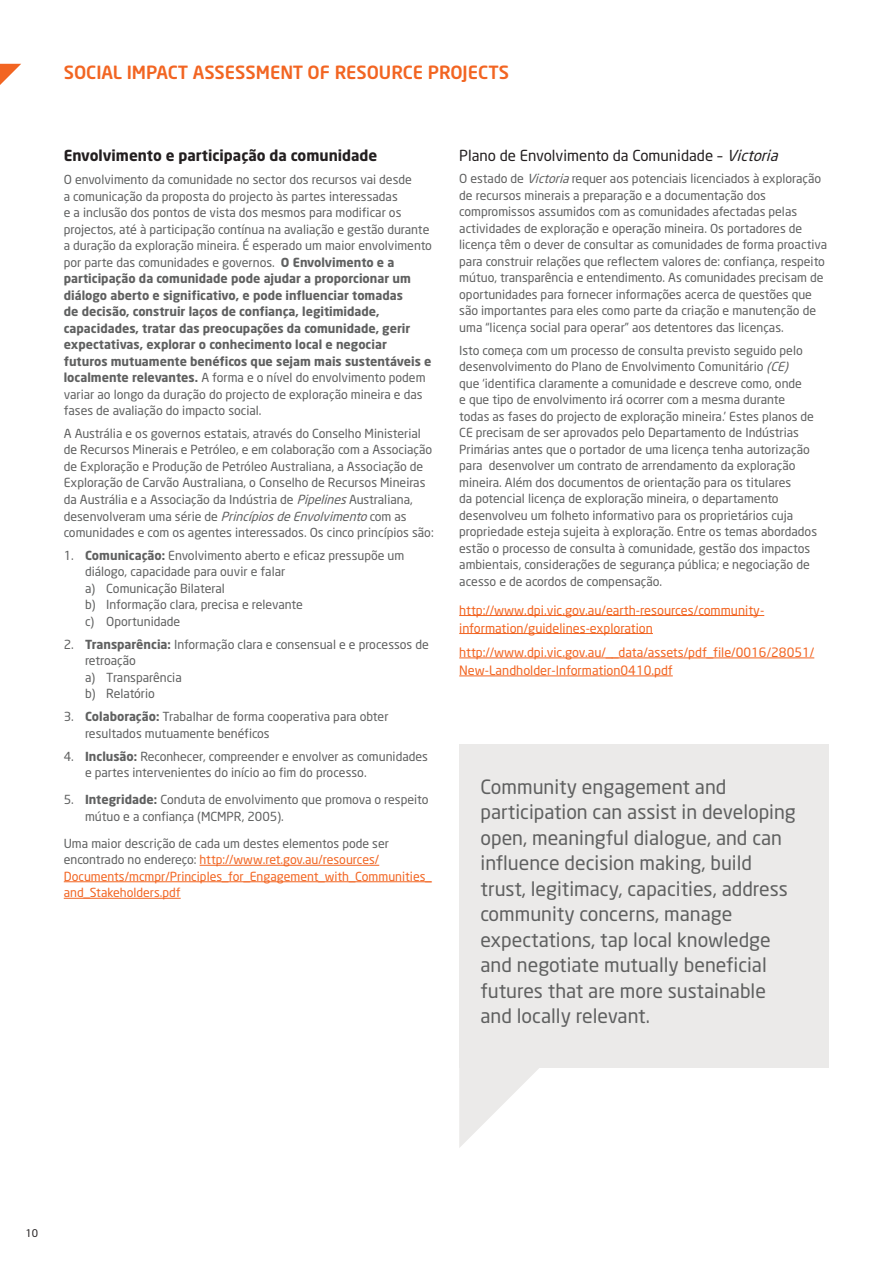
<style>
.page{position:relative;width:893px;height:1263px;background:#fff}
.page>*{position:absolute;margin:0;border:0;box-sizing:border-box;transform-origin:0 0}
.t1{font:19.5px/25.5px "Neo Sans";color:#5f6060}
.t2{font:500 18px "Neo Sans";color:#f26522}
.t3{font:15px "Neo Sans";color:#231f20}
.t4{font:700 15px "Neo Sans";color:#231f20}
.t5{font:12.75px/18px "Neo Sans";color:#f26522}
.t6{font:12.3px/16.5px "Neo Sans";color:#5f6060}
.t7{font:12.3px/16.5px "Neo Sans";color:#f26522}
.t8{font:10.5px "Neo Sans";color:#231f20}
.s1{font-weight:700}
.s2{font-style:italic}
.s3{color:#5f6060}
</style>
<div class="page">
<svg style="left:0;top:64px;width:21px;height:21px"></svg>
<hr style="left:200px;top:865px;width:179px;height:1px;background:#f26522">
<hr style="left:64px;top:881px;width:368px;height:1px;background:#f26522">
<hr style="left:64px;top:898px;width:117px;height:1px;background:#f26522">
<hr style="left:459px;top:615px;width:305px;height:1px;background:#f26522">
<hr style="left:459px;top:633px;width:194px;height:1px;background:#f26522">
<hr style="left:459px;top:657px;width:355px;height:1px;background:#f26522">
<hr style="left:459px;top:675px;width:214px;height:1px;background:#f26522">
<svg style="left:459px;top:1067px;width:85px;height:81px"></svg>
<div style="left:459px;top:744px;width:370px;height:323px;background:#ebeae9"></div>
<h2 class="t2" style="left:64px;top:61px;width:447px">SOCIAL IMPACT ASSESSMENT OF RESOURCE PROJECTS</h2>
<p class="t4" style="left:64px;top:146px;width:315px">Envolvimento e participação da comunidade</p>
<p class="t6" style="left:64px;top:171px;width:370px">O envolvimento da comunidade no sector dos recursos vai desde<br>a comunicação da proposta do projecto às partes interessadas<br>e a inclusão dos pontos de vista dos mesmos para modificar os projectos, até à participação contínua na avaliação e gestão durante a duração da exploração mineira. É esperado um maior envolvimento por parte das comunidades e governos. <span class="s1">O Envolvimento e a participação da comunidade pode ajudar a proporcionar um diálogo aberto e significativo, e pode influenciar tomadas<br>de decisão, construir laços de confiança, legitimidade, capacidades, tratar das preocupações da comunidade, gerir expectativas, explorar o conhecimento local e negociar futuros mutuamente benéficos que sejam mais sustentáveis e localmente relevantes.</span> A forma e o nível do envolvimento podem variar ao longo da duração do projecto de exploração mineira e das fases de avaliação do impacto social.</p>
<p class="t6" style="left:64px;top:425px;width:371px">A Austrália e os governos estatais, através do Conselho Ministerial de Recursos Minerais e Petróleo, e em colaboração com a Associação de Exploração e Produção de Petróleo Australiana, a Associação de Exploração de Carvão Australiana, o Conselho de Recursos Mineiras da Austrália e a Associação da Indústria de <span class="s2">Pipelines</span>Australiana, desenvolveram uma série de <span class="s2">PrincípiosdeEnvolvimento</span>com as comunidades e com os agentes interessados. Os cinco princípios são:</p>
<p class="t6" style="left:85px;top:547px;width:321px;text-indent:-21px">1. <span class="s1">Comunicação:</span> Envolvimento aberto e eficaz pressupõe um diálogo, capacidade para ouvir e falar<br>a) Comunicação Bilateral<br>b) Informação clara, precisa e relevante<br>c) Oportunidade</p>
<p class="t6" style="left:85px;top:636px;width:345px;text-indent:-21px">2. <span class="s1">Transparência:</span> Informação clara e consensual e e processos de retroação<br>a) Transparência<br>b) Relatório</p>
<p class="t6" style="left:85px;top:708px;width:305px;text-indent:-21px">3. <span class="s1">Colaboração:</span> Trabalhar de forma cooperativa para obter resultados mutuamente benéficos</p>
<p class="t6" style="left:85px;top:747px;width:344px;text-indent:-21px">4. <span class="s1">Inclusão:</span> Reconhecer, compreender e envolver as comunidades e partes intervenientes do início ao fim do processo.</p>
<p class="t6" style="left:85px;top:791px;width:345px;text-indent:-21px">5. <span class="s1">Integridade:</span> Conduta de envolvimento que promova o respeito mútuo e a confiança (MCMPR, 2005).</p>
<p class="t7" style="left:64px;top:835px;width:369px"><span class="s3">Uma maior descrição de cada um destes elementos pode ser encontrado no endereço:</span> http://www.ret.gov.au/resources/ Documents/mcmpr/Principles_for_Engagement_with_Communities_ and_Stakeholders.pdf</p>
<p class="t3" style="left:459px;top:146px;width:324px">Plano de Envolvimento da Comunidade – <span class="s2">Victoria</span></p>
<p class="t6" style="left:459px;top:171px;width:369px">O estado de <span class="s2">Victoria</span>requer aos potenciais licenciados à exploração de recursos minerais a preparação e a documentação dos compromissos assumidos com as comunidades afectadas pelas actividades de exploração e operação mineira. Os portadores de licença têm o dever de consultar as comunidades de forma proactiva para construir relações que reflectem valores de: confiança, respeito mútuo, transparência e entendimento. As comunidades precisam de oportunidades para fornecer informações acerca de questões que são importantes para eles como parte da criação e manutenção de uma “licença social para operar” aos detentores das licenças.</p>
<p class="t6" style="left:459px;top:342px;width:359px">Isto começa com um processo de consulta previsto seguido pelo desenvolvimento do Plano de Envolvimento Comunitário <span class="s2">(CE)<br></span>que ‘identifica claramente a comunidade e descreve como, onde<br>e que tipo de envolvimento irá ocorrer com a mesma durante todas as fases do projecto de exploração mineira.’ Estes planos de CE precisam de ser aprovados pelo Departamento de Indústrias Primárias antes que o portador de uma licença tenha autorização para desenvolver um contrato de arrendamento da exploração mineira. Além dos documentos de orientação para os titulares<br>da potencial licença de exploração mineira, o departamento desenvolveu um folheto informativo para os proprietários cuja propriedade esteja sujeita à exploração. Entre os temas abordados estão o processo de consulta à comunidade, gestão dos impactos ambientais, considerações de segurança pública; e negociação de acesso e de acordos de compensação.</p>
<p class="t5" style="left:459px;top:601px;width:307px">http://www.dpi.vic.gov.au/earth-resources/community&shy;information/guidelines-exploration</p>
<p class="t5" style="left:459px;top:643px;width:357px">http://www.dpi.vic.gov.au/__data/assets/pdf_file/0016/28051/<br>New-Landholder-Information0410.pdf</p>
<p class="t1" style="left:480px;top:773px;width:317px">Community engagement and participation can assist in developing open, meaningful dialogue, and can influence decision making, build trust, legitimacy, capacities, address community concerns, manage expectations, tap local knowledge and negotiate mutually beneficial futures that are more sustainable and locally relevant.</p>
<p class="t8" style="left:26px;top:1227px;width:14px">10</p>
</div>
